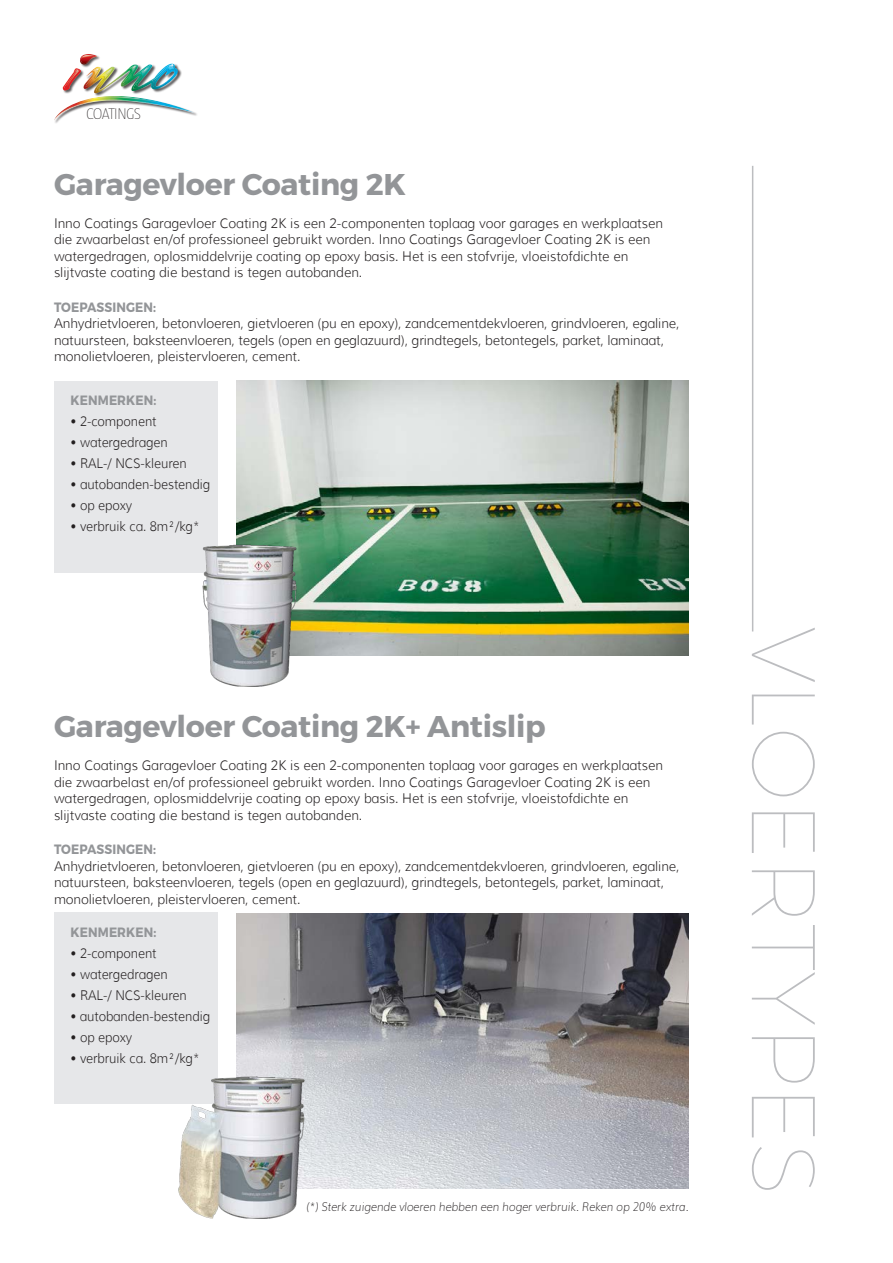
<style>
.page{position:relative;width:893px;height:1263px;background:#fff}
.page>*{position:absolute;margin:0;border:0;box-sizing:border-box;transform-origin:0 0}
.t1{font:100 90px "Montserrat";color:#bcbdc0}
.t2{font:700 30px "Montserrat";letter-spacing:-.01em;color:#939598}
.t3{font:200 15.75px "Taz";letter-spacing:-.04em;color:#231f20}
.t4{font:300 13.5px/16.5px "Muli";color:#231f20;scale:.95 1}
.t5{font:300 13.5px "Muli";color:#231f20;scale:.9 1}
.t6{font:700 13.5px "Montserrat";letter-spacing:.01em;color:#939598;scale:.9 1}
.t7{font:italic 200 12px "Muli";color:#231f20;scale:.9 1}
</style>
<div class="page">
<div style="left:54px;top:54px;width:143px;height:70px;background:#231f20;opacity:.75"></div>
<img style="left:80px;top:54px;width:17px;height:1px">
<img style="left:63px;top:68px;width:18px;height:23px">
<img style="left:83px;top:64px;width:89px;height:26px">
<img style="left:64px;top:69px;width:15px;height:19px">
<img style="left:123px;top:65px;width:53px;height:24px">
<img style="left:99px;top:70px;width:28px;height:5px">
<svg style="left:106px;top:69px;width:6px;height:6px"></svg>
<svg style="left:76px;top:55px;width:23px;height:21px"></svg>
<svg style="left:142px;top:68px;width:6px;height:5px"></svg>
<svg style="left:169px;top:64px;width:4px;height:3px"></svg>
<img style="left:54px;top:96px;width:140px;height:25px">
<img style="left:82px;top:97px;width:78px;height:6px">
<img style="left:236px;top:381px;width:453px;height:275px">
<div style="left:54px;top:381px;width:164px;height:191px;background:#e6e7e9"></div>
<img style="left:178px;top:544px;width:143px;height:142px">
<hr style="left:752px;top:166px;width:1px;height:465px;background:#bcbdc0">
<img style="left:236px;top:914px;width:453px;height:275px">
<div style="left:54px;top:913px;width:164px;height:191px;background:#e6e7e9"></div>
<img style="left:178px;top:1076px;width:143px;height:142px">
<p class="t3" style="left:86px;top:105px;width:56px">COATINGS</p>
<p class="t2" style="left:54px;top:166px;width:353px">Garagevloer Coating 2K</p>
<p class="t4" style="left:54px;top:215px;width:643px">Inno Coatings Garagevloer Coating 2K is een 2-componenten toplaag voor garages en werkplaatsen die zwaarbelast en/of professioneel gebruikt worden. Inno Coatings Garagevloer Coating 2K is een watergedragen, oplosmiddelvrije coating op epoxy basis. Het is een stofvrije, vloeistofdichte en slijtvaste coating die bestand is tegen autobanden.</p>
<p class="t6" style="left:54px;top:299px;width:115px">TOEPASSINGEN:</p>
<p class="t4" style="left:54px;top:315px;width:660px">Anhydrietvloeren, betonvloeren, gietvloeren (pu en epoxy), zandcementdekvloeren, grindvloeren, egaline, natuursteen, baksteenvloeren, tegels (open en geglazuurd), grindtegels, betontegels, parket, laminaat, monolietvloeren, pleistervloeren, cement.</p>
<p class="t6" style="left:71px;top:392px;width:97px">KENMERKEN:</p>
<p class="t5" style="left:71px;top:413px;width:97px">• 2-component</p>
<p class="t5" style="left:71px;top:434px;width:110px">• watergedragen</p>
<p class="t5" style="left:71px;top:455px;width:131px">• RAL-/ NCS-kleuren</p>
<p class="t5" style="left:71px;top:476px;width:157px">• autobanden-bestendig</p>
<p class="t5" style="left:71px;top:497px;width:70px">• op epoxy</p>
<p class="t5" style="left:71px;top:518px;width:145px">• verbruik ca. 8m²/kg*</p>
<p class="t2" style="left:54px;top:708px;width:493px">Garagevloer Coating 2K+ Antislip</p>
<p class="t4" style="left:54px;top:757px;width:643px">Inno Coatings Garagevloer Coating 2K is een 2-componenten toplaag voor garages en werkplaatsen die zwaarbelast en/of professioneel gebruikt worden. Inno Coatings Garagevloer Coating 2K is een watergedragen, oplosmiddelvrije coating op epoxy basis. Het is een stofvrije, vloeistofdichte en slijtvaste coating die bestand is tegen autobanden.</p>
<p class="t6" style="left:54px;top:841px;width:115px">TOEPASSINGEN:</p>
<p class="t4" style="left:54px;top:858px;width:660px">Anhydrietvloeren, betonvloeren, gietvloeren (pu en epoxy), zandcementdekvloeren, grindvloeren, egaline, natuursteen, baksteenvloeren, tegels (open en geglazuurd), grindtegels, betontegels, parket, laminaat, monolietvloeren, pleistervloeren, cement.</p>
<p class="t6" style="left:71px;top:924px;width:97px">KENMERKEN:</p>
<p class="t5" style="left:71px;top:945px;width:97px">• 2-component</p>
<p class="t5" style="left:71px;top:966px;width:110px">• watergedragen</p>
<p class="t5" style="left:71px;top:987px;width:131px">• RAL-/ NCS-kleuren</p>
<p class="t5" style="left:71px;top:1008px;width:156px">• autobanden-bestendig</p>
<p class="t5" style="left:71px;top:1029px;width:70px">• op epoxy</p>
<p class="t5" style="left:71px;top:1050px;width:145px">• verbruik ca. 8m²/kg*</p>
<p class="t7" style="left:306px;top:1197px;width:426px">(*) Sterk zuigende vloeren hebben een hoger verbruik. Reken op 20% extra.</p>
<p class="t1" style="left:839px;top:627px;width:571px;rotate:90deg">VLOERTYPES</p>
</div>
